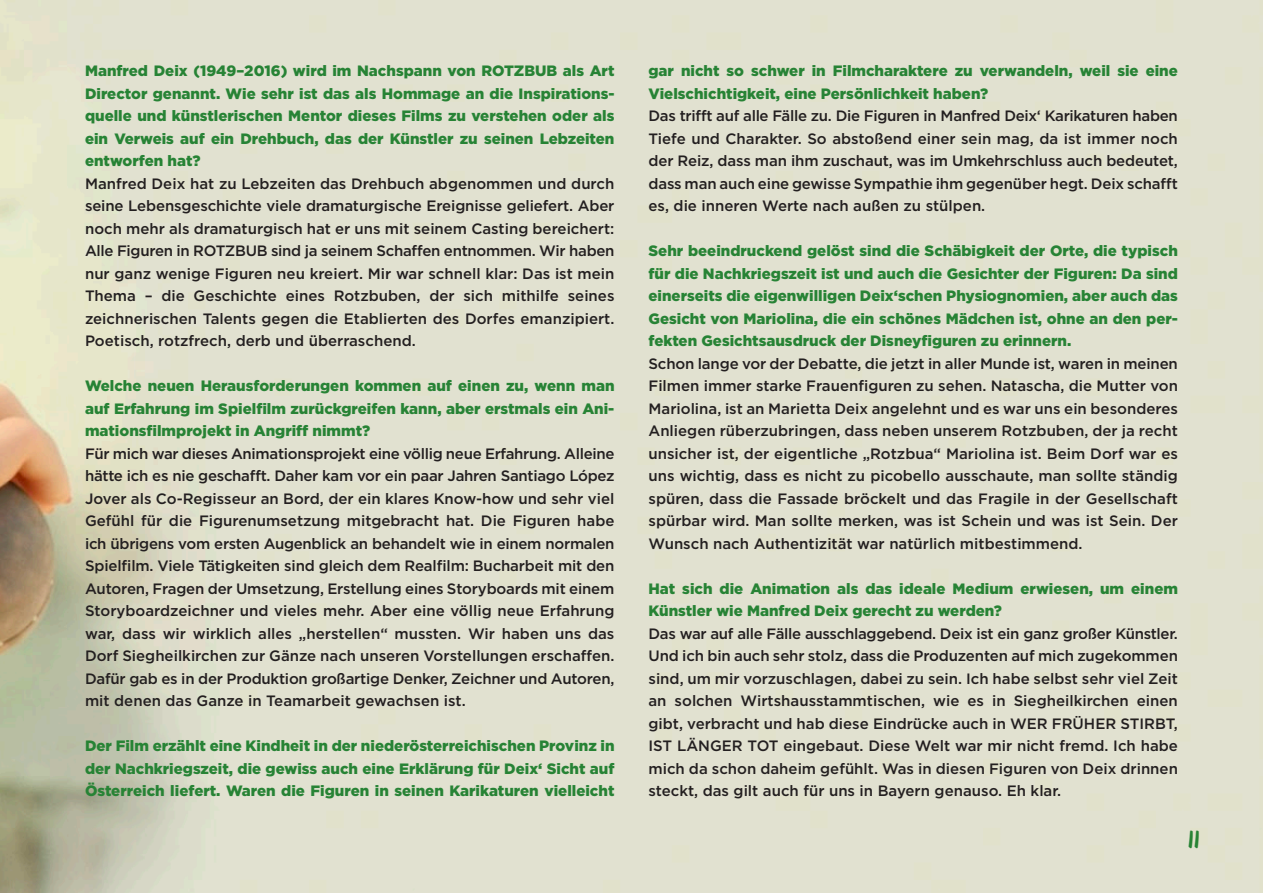
<style>
.page{position:relative;width:1263px;height:893px;background:#fff}
.page>*{position:absolute;margin:0;border:0;box-sizing:border-box;transform-origin:0 0}
.t1{font:27px "ABNORMAL";color:#278335}
.t2{font:500 15px/22.5px "Gotham";color:#231f20;text-align:justify}
.t3{font:900 15px/22.5px "Gotham";color:#278335;text-align:justify}
</style>
<div class="page">
<img style="left:0;top:0;width:1263px;height:893px">
<p class="t3" style="left:85px;top:59px;width:531px">Manfred Deix (1949–2016) wird im Nachspann von ROTZBUB als Art Director genannt. Wie sehr ist das als Hommage an die Inspirations&shy;quelle und künstlerischen Mentor dieses Films zu verstehen oder als ein Verweis auf ein Drehbuch, das der Künstler zu seinen Lebzeiten entworfen hat?</p>
<p class="t2" style="left:85px;top:172px;width:531px">Manfred Deix hat zu Lebzeiten das Drehbuch abgenommen und durch seine Lebensgeschichte viele dramaturgische Ereignisse geliefert. Aber noch mehr als dramaturgisch hat er uns mit seinem Casting bereichert:<br>Alle Figuren in ROTZBUB sind ja seinem Schaffen entnommen. Wir haben nur ganz wenige Figuren neu kreiert. Mir war schnell klar: Das ist mein Thema – die Geschichte eines Rotzbuben, der sich mithilfe seines zeichnerischen Talents gegen die Etablierten des Dorfes emanzipiert.<br>Poetisch, rotzfrech, derb und überraschend.</p>
<p class="t3" style="left:85px;top:374px;width:531px">Welche neuen Herausforderungen kommen auf einen zu, wenn man auf Erfahrung im Spielfilm zurückgreifen kann, aber erstmals ein Ani&shy;mationsfilmprojekt in Angriff nimmt?</p>
<p class="t2" style="left:85px;top:442px;width:531px">Für mich war dieses Animationsprojekt eine völlig neue Erfahrung. Alleine hätte ich es nie geschafft. Daher kam vor ein paar Jahren Santiago López Jover als Co-Regisseur an Bord, der ein klares Know-how und sehr viel Gefühl für die Figurenumsetzung mitgebracht hat. Die Figuren habe ich übrigens vom ersten Augenblick an behandelt wie in einem normalen Spielfilm. Viele Tätigkeiten sind gleich dem Realfilm: Bucharbeit mit den Autoren, Fragen der Umsetzung, Erstellung eines Storyboards mit einem Storyboardzeichner und vieles mehr. Aber eine völlig neue Erfahrung war, dass wir wirklich alles „herstellen“ mussten. Wir haben uns das Dorf Siegheilkirchen zur Gänze nach unseren Vorstellungen erschaffen.<br>Dafür gab es in der Produktion großartige Denker, Zeichner und Autoren, mit denen das Ganze in Teamarbeit gewachsen ist.</p>
<p class="t3" style="left:85px;top:734px;width:531px">Der Film erzählt eine Kindheit in der niederösterreichischen Provinz in der Nachkriegszeit, die gewiss auch eine Erklärung für Deix‘ Sicht auf Österreich liefert. Waren die Figuren in seinen Karikaturen vielleicht</p>
<p class="t3" style="left:648px;top:59px;width:531px">gar nicht so schwer in Filmcharaktere zu verwandeln, weil sie eine<br>Vielschichtigkeit, eine Persönlichkeit haben?</p>
<p class="t2" style="left:648px;top:104px;width:531px">Das trifft auf alle Fälle zu. Die Figuren in Manfred Deix‘ Karikaturen haben Tiefe und Charakter. So abstoßend einer sein mag, da ist immer noch der Reiz, dass man ihm zuschaut, was im Umkehrschluss auch bedeutet, dass man auch eine gewisse Sympathie ihm gegenüber hegt. Deix schafft es, die inneren Werte nach außen zu stülpen.</p>
<p class="t3" style="left:648px;top:239px;width:531px">Sehr beeindruckend gelöst sind die Schäbigkeit der Orte, die typisch für die Nachkriegszeit ist und auch die Gesichter der Figuren: Da sind einerseits die eigenwilligen Deix‘schen Physiognomien, aber auch das Gesicht von Mariolina, die ein schönes Mädchen ist, ohne an den per&shy;fekten Gesichtsausdruck der Disneyfiguren zu erinnern.</p>
<p class="t2" style="left:648px;top:352px;width:531px">Schon lange vor der Debatte, die jetzt in aller Munde ist, waren in meinen Filmen immer starke Frauenfiguren zu sehen. Natascha, die Mutter von Mariolina, ist an Marietta Deix angelehnt und es war uns ein besonderes Anliegen rüberzubringen, dass neben unserem Rotzbuben, der ja recht unsicher ist, der eigentliche „Rotzbua“ Mariolina ist. Beim Dorf war es uns wichtig, dass es nicht zu picobello ausschaute, man sollte ständig spüren, dass die Fassade bröckelt und das Fragile in der Gesellschaft spürbar wird. Man sollte merken, was ist Schein und was ist Sein. Der Wunsch nach Authentizität war natürlich mitbestimmend.</p>
<p class="t3" style="left:648px;top:577px;width:531px">Hat sich die Animation als das ideale Medium erwiesen, um einem<br>Künstler wie Manfred Deix gerecht zu werden?</p>
<p class="t2" style="left:648px;top:622px;width:531px">Das war auf alle Fälle ausschlaggebend. Deix ist ein ganz großer Künstler.<br>Und ich bin auch sehr stolz, dass die Produzenten auf mich zugekommen sind, um mir vorzuschlagen, dabei zu sein. Ich habe selbst sehr viel Zeit an solchen Wirtshausstammtischen, wie es in Siegheilkirchen einen gibt, verbracht und hab diese Eindrücke auch in WER FRÜHER STIRBT, IST LÄNGER TOT eingebaut. Diese Welt war mir nicht fremd. Ich habe mich da schon daheim gefühlt. Was in diesen Figuren von Deix drinnen steckt, das gilt auch für uns in Bayern genauso. Eh klar.</p>
<h1 class="t1" style="left:1188px;top:829px;width:12px">11</h1>
</div>
